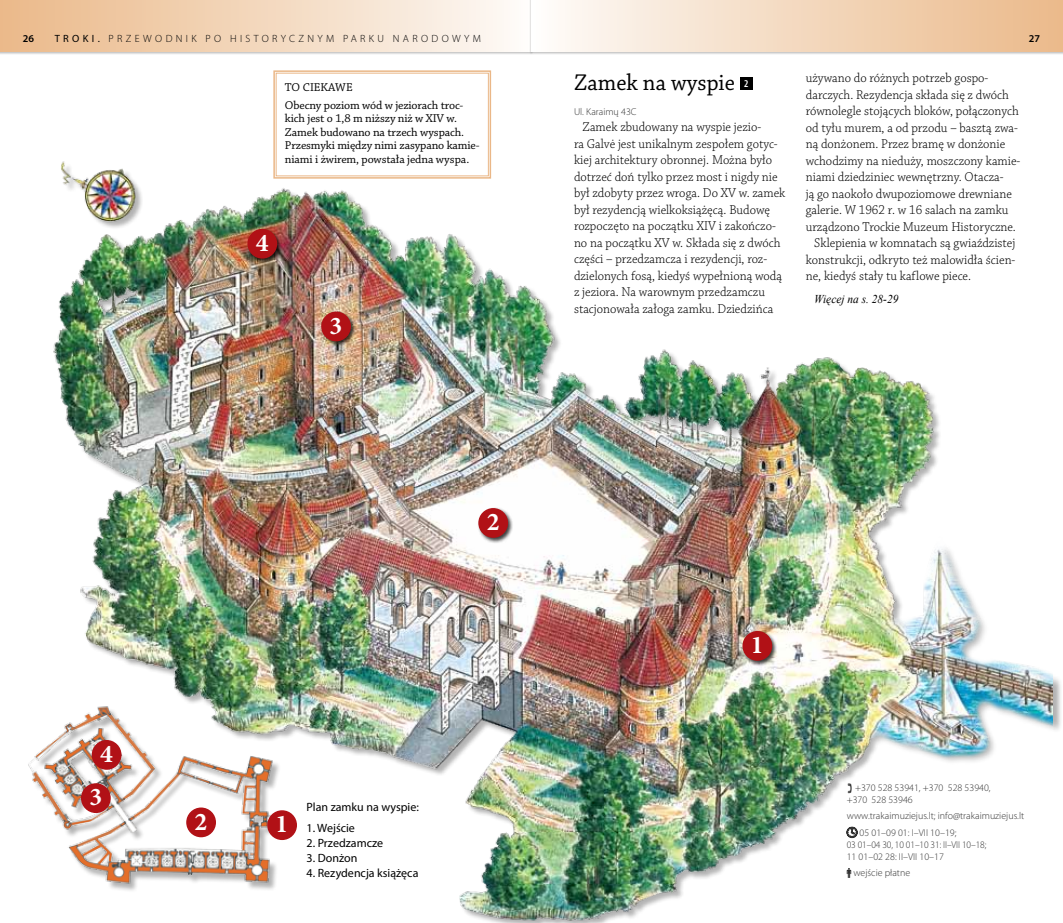
<style>
.page{position:relative;width:1063px;height:923px;background:#fff}
.page>*{position:absolute;margin:0;border:0;box-sizing:border-box;transform-origin:0 0}
.t1{font:700 25.5px "Minion Pro";color:#fff}
.t2{font:24px "Chaparral Pro";color:#000;scale:.95 1}
.t3{font:300 13.5px/16.5px "Chaparral Pro";color:#000;scale:.95 1}
.t4{font:12px/13.5px "Chaparral Pro";letter-spacing:-.01em;color:#000}
.t5{font:12px "Myriad Pro";color:#000}
.t6{font:italic 12px "Times New Roman";color:#000;scale:.95 1}
.t7{font:300 10.5px "Myriad Pro";letter-spacing:.32em;color:#000}
.t8{font:600 10.5px "Myriad Pro";color:#000}
.t9{font:600 condensed 10.5px "Myriad Pro";color:#fff}
.t10{font:300 10.05px/12px "Myriad Pro";color:#333}
.t11{font:300 10.05px/12px "Myriad Pro";color:#333;scale:.95 1}
.s1{font-weight:400}
</style>
<div class="page">
<img style="left:34px;top:161px;width:1019px;height:762px">
<div style="left:741px;top:630px;width:37px;height:36px;background:#000;opacity:.75"></div>
<div style="left:743px;top:632px;width:29px;height:28px;background:#b11116;border-radius:50%"></div>
<div style="left:743px;top:631px;width:29px;height:30px;border:2px solid #b11116;border-radius:50%"></div>
<div style="left:477px;top:507px;width:37px;height:36px;background:#000;opacity:.75"></div>
<div style="left:479px;top:509px;width:28px;height:28px;background:#b11116;border-radius:50%"></div>
<div style="left:478px;top:508px;width:30px;height:30px;border:2px solid #b11116;border-radius:50%"></div>
<div style="left:246px;top:228px;width:37px;height:36px;background:#000;opacity:.75"></div>
<div style="left:248px;top:230px;width:28px;height:28px;background:#b11116;border-radius:50%"></div>
<div style="left:247px;top:229px;width:30px;height:30px;border:2px solid #b11116;border-radius:50%"></div>
<div style="left:320px;top:311px;width:37px;height:36px;background:#000;opacity:.75"></div>
<div style="left:322px;top:312px;width:28px;height:28px;background:#b11116;border-radius:50%"></div>
<div style="left:321px;top:311px;width:30px;height:30px;border:2px solid #b11116;border-radius:50%"></div>
<div style="left:330px;top:315px;width:13px;height:23px;background:#b11116"></div>
<div style="left:0;top:0;width:533px;height:55px;background:#000;opacity:.25"></div>
<div style="left:0;top:0;width:531px;height:51px;background:linear-gradient(to right,#eab888,#fdfaf7)"></div>
<div style="left:529px;top:0;width:534px;height:55px;background:#000;opacity:.25"></div>
<div style="left:531px;top:0;width:532px;height:51px;background:linear-gradient(to right,#fefbf9,#eab989)"></div>
<div style="left:740px;top:77px;width:13px;height:13px;background:#000"></div>
<svg style="left:273px;top:70px;width:219px;height:109px"></svg>
<div style="left:276px;top:73px;width:213px;height:103px;border:1px solid #eab787"></div>
<svg style="left:847px;top:827px;width:10px;height:11px"></svg>
<svg style="left:847px;top:868px;width:4px;height:10px"></svg>
<svg style="left:848px;top:783px;width:4px;height:10px"></svg>
<p class="t8" style="left:23px;top:32px;width:13px">26</p>
<p class="t7" style="left:55px;top:32px;width:428px"><span class="s1">TROKI.</span> PRZEWODNIK PO HISTORYCZNYM PARKU NARODOWYM</p>
<p class="t8" style="left:1029px;top:32px;width:13px">27</p>
<h1 class="t1" style="left:100px;top:736px;width:14px">4</h1>
<h1 class="t1" style="left:89px;top:779px;width:14px">3</h1>
<p class="t4" style="left:285px;top:78px;width:180px;line-height:18px">TO CIEKAWE<br>Obecny poziom wód w jeziorach troc-</p>
<p class="t4" style="left:285px;top:112px;width:196px">kich jest o 1,8 m niższy niż w XIV w.<br>Zamek budowano na trzech wyspach.<br>Przesmyki między nimi zasypano kamie&shy;niami i żwirem, powstała jedna wyspa.</p>
<h1 class="t1" style="left:256px;top:225px;width:14px">4</h1>
<h1 class="t1" style="left:330px;top:307px;width:14px">3</h1>
<h1 class="t1" style="left:487px;top:504px;width:14px">2</h1>
<h1 class="t1" style="left:195px;top:803px;width:14px">2</h1>
<h1 class="t1" style="left:276px;top:806px;width:14px">1</h1>
<p class="t5" style="left:307px;top:799px;width:114px">Plan zamku na wyspie:</p>
<p class="t5" style="left:307px;top:820px;width:50px">1. Wejście</p>
<p class="t5" style="left:307px;top:835px;width:78px">2. Przedzamcze</p>
<p class="t5" style="left:307px;top:850px;width:52px">3. Donżon</p>
<p class="t5" style="left:307px;top:865px;width:113px">4. Rezydencja książęca</p>
<h2 class="t2" style="left:574px;top:69px;width:171px">Zamek na wyspie</h2>
<p class="t9" style="left:744px;top:77px;width:6px">2</p>
<p class="t10" style="left:574px;top:105px;width:64px">Ul. Karaimų 43C</p>
<p class="t3" style="left:574px;top:119px;width:224px;text-indent:9px">Zamek zbudowany na wyspie jezio-<br>ra Galvė jest unikalnym zespołem gotyc&shy;kiej architektury obronnej. Można było dotrzeć doń tylko przez most i nigdy nie był zdobyty przez wroga. Do XV w. zamek był rezydencją wielkoksiążęcą. Budowę rozpoczęto na początku XIV i zakończo&shy;no na początku XV w. Składa się z dwóch części – przedzamcza i rezydencji, roz&shy;dzielonych fosą, kiedyś wypełnioną wodą z jeziora. Na warownym przedzamczu stacjonowała załoga zamku. Dziedzińca</p>
<p class="t3" style="left:806px;top:70px;width:194px">używano do różnych potrzeb gospo-</p>
<p class="t3" style="left:806px;top:87px;width:215px">darczych. Rezydencja składa się z dwóch</p>
<p class="t3" style="left:806px;top:103px;width:226px">równolegle stojących bloków, połączonych</p>
<p class="t3" style="left:806px;top:120px;width:225px">od tyłu murem, a od przodu – basztą zwa-</p>
<p class="t3" style="left:806px;top:136px;width:212px">ną donżonem. Przez bramę w donżonie</p>
<p class="t3" style="left:806px;top:153px;width:227px">wchodzimy na nieduży, moszczony kamie-</p>
<p class="t3" style="left:806px;top:169px;width:210px">niami dziedziniec wewnętrzny. Otacza-</p>
<p class="t3" style="left:806px;top:186px;width:218px">ją go naokoło dwupoziomowe drewniane</p>
<p class="t3" style="left:806px;top:202px;width:215px">galerie. W 1962 r. w 16 salach na zamku</p>
<p class="t3" style="left:806px;top:219px;width:223px">urządzono Trockie Muzeum Historyczne.</p>
<p class="t3" style="left:814px;top:235px;width:213px">Sklepienia w komnatach są gwiaździstej</p>
<p class="t3" style="left:806px;top:252px;width:222px">konstrukcji, odkryto też malowidła ścien-</p>
<p class="t3" style="left:806px;top:268px;width:176px">ne, kiedyś stały tu kaflowe piece.</p>
<p class="t6" style="left:814px;top:290px;width:90px">Więcej na s. 28-29</p>
<h1 class="t1" style="left:751px;top:627px;width:14px">1</h1>
<p class="t10" style="left:847px;top:781px;width:145px;text-indent:8px">+370 528 53941, +370 528 53940, +370 528 53946</p>
<p class="t10" style="left:860px;top:808px;width:166px;line-height:16.2px;text-indent:-13px">www.trakaimuziejus.lt; info@trakaimuziejus.lt<br>05 01–09 01: I–VII 10–19;</p>
<p class="t11" style="left:847px;top:838px;width:149px">03 01–04 30, 10 01–10 31: II–VII 10–18;<br>11 01–02 28: II–VII 10–17</p>
<p class="t10" style="left:853px;top:866px;width:58px">wejście płatne</p>
</div>
